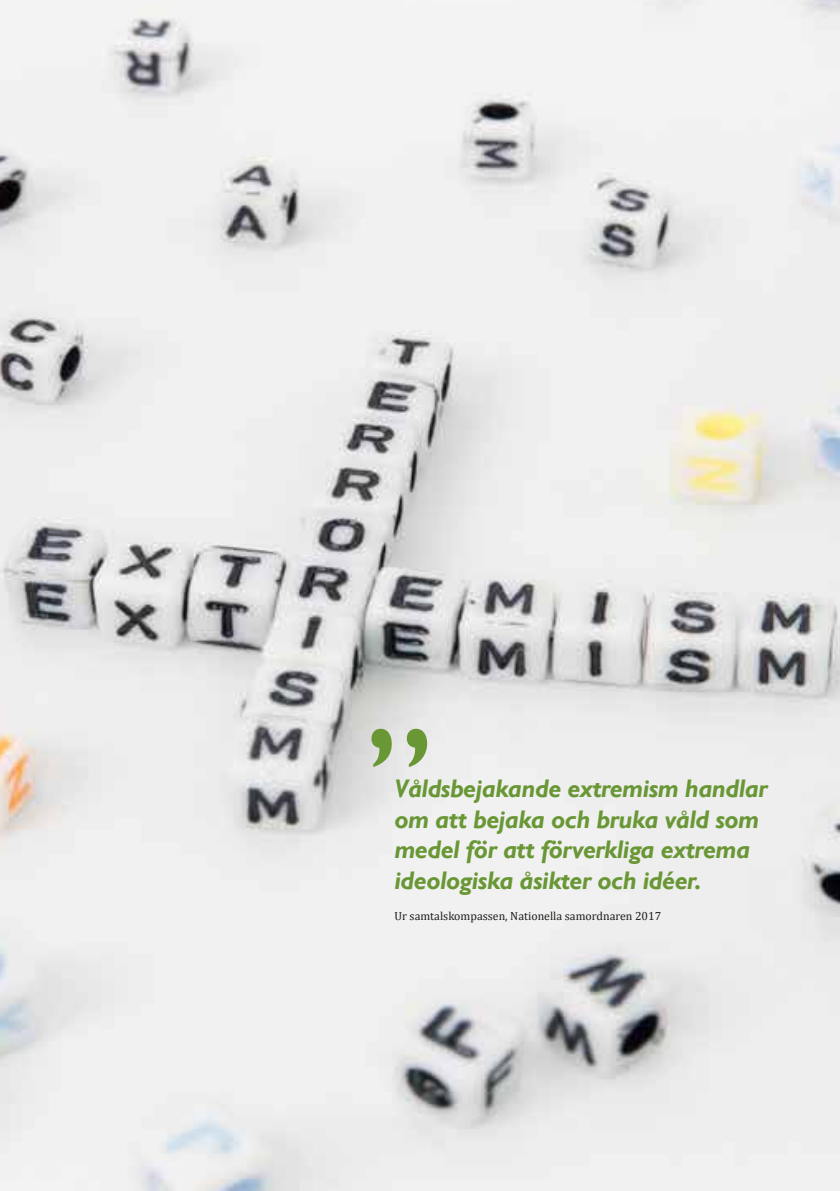
<style>
.page{position:relative;width:840px;height:1191px;background:#fff}
.page>*{position:absolute;margin:0;border:0;box-sizing:border-box;transform-origin:0 0}
.t1{font:158.4px "Gill Sans";color:#699735}
.t2{font:italic 700 25.4px/30.6px "Gill Sans";letter-spacing:-.02em;color:#699735}
.t3{font:11.8px "Cambria";color:#1d1d1b}
</style>
<div class="page">
<img style="left:0;top:0;width:839px;height:1191px">
<h1 class="t1" style="left:364px;top:693px;width:69px">”</h1>
<p class="t2" style="left:394px;top:774px;width:374px">Våldsbejakande extremism handlar om att bejaka och bruka våld som medel för att förverkliga extrema ideologiska åsikter och idéer.</p>
<p class="t3" style="left:394px;top:909px;width:268px">Ur samtalskompassen, Nationella samordnaren 2017</p>
</div>
